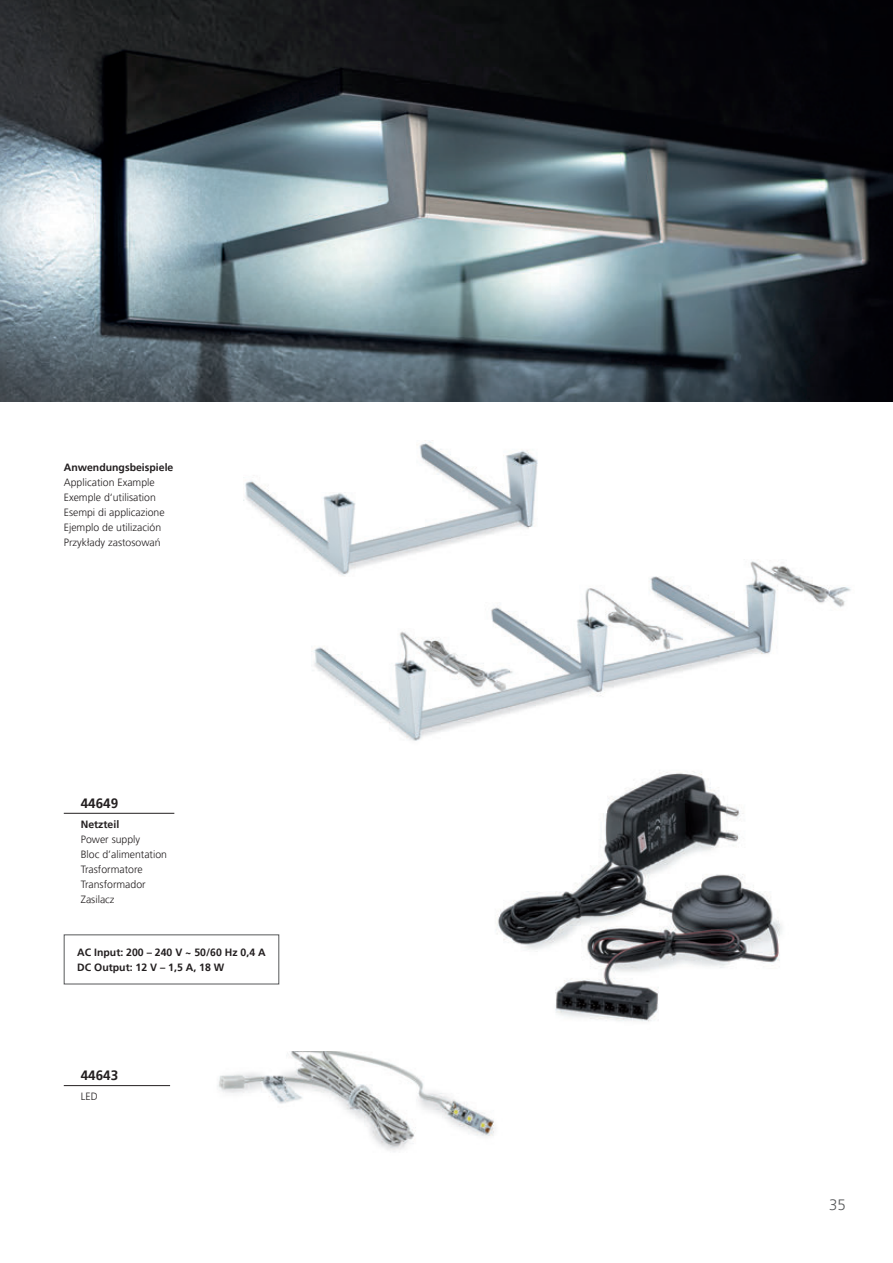
<style>
.page{position:relative;width:893px;height:1263px;background:#fff}
.page>*{position:absolute;margin:0;border:0;box-sizing:border-box;transform-origin:0 0}
.t1{font:300 15px "Frutiger LT Std";color:#57585a}
.t2{font:700 13.5px "Frutiger LT Std";color:#231f20}
.t3{font:300 10.5px/15px "Frutiger LT Std";color:#231f20}
.t4{font:700 10.5px/15px "Frutiger LT Std";color:#231f20}
.t5{font:300 10.5px "Frutiger CE";color:#231f20}
</style>
<div class="page">
<img style="left:0;top:0;width:893px;height:402px">
<img style="left:314px;top:561px;width:537px;height:180px">
<img style="left:217px;top:1051px;width:277px;height:101px">
<hr style="left:64px;top:1085px;width:106px;height:1px;background:#231f20">
<img style="left:496px;top:771px;width:286px;height:251px">
<img style="left:243px;top:440px;width:298px;height:136px">
<hr style="left:64px;top:813px;width:110px;height:1px;background:#231f20">
<p class="t4" style="left:64px;top:460px;width:111px">Anwendungsbeispiele</p>
<p class="t3" style="left:64px;top:475px;width:102px">Application Example<br>Exemple d‘utilisation<br>Esempi di applicazione<br>Ejemplo de utilización</p>
<p class="t5" style="left:64px;top:537px;width:98px">Przyk³ady zastosowañ</p>
<p class="t2" style="left:81px;top:795px;width:39px">44649</p>
<p class="t4" style="left:81px;top:816px;width:40px">Netzteil</p>
<p class="t3" style="left:81px;top:831px;width:88px">Power supply<br>Bloc d’alimentation<br>Trasformatore<br>Transformador</p>
<p class="t5" style="left:81px;top:893px;width:35px">Zasilacz</p>
<p class="t4" style="left:77px;top:945px;width:190px">AC Input: 200 – 240 V ~ 50/60 Hz 0,4 A<br>DC Output: 12 V – 1,5 A, 18 W</p>
<p class="t2" style="left:81px;top:1067px;width:39px">44643</p>
<p class="t3" style="left:81px;top:1089px;width:18px">LED</p>
<h1 class="t1" style="left:829px;top:1197px;width:18px">35</h1>
</div>
